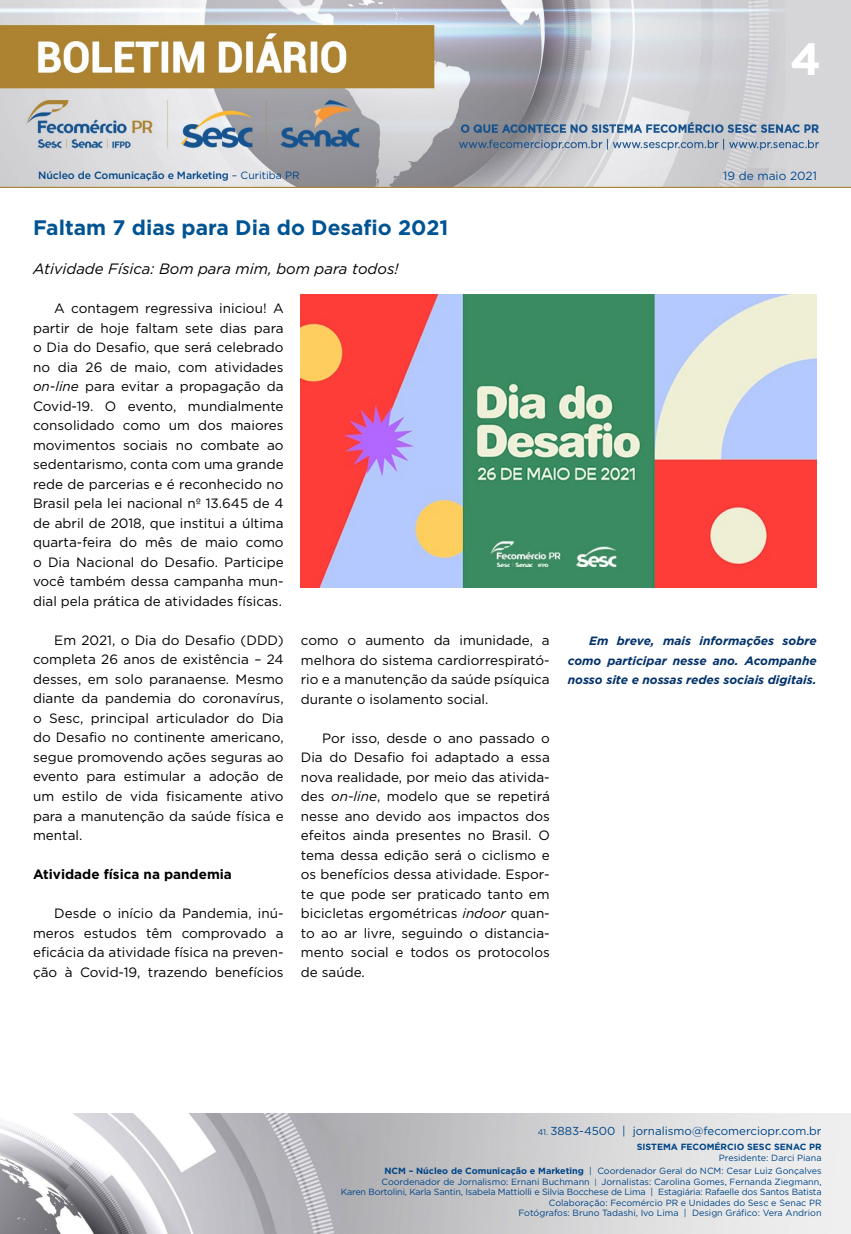
<style>
.page{position:relative;width:851px;height:1234px;background:#fff}
.page>*{position:absolute;margin:0;border:0;box-sizing:border-box;transform-origin:0 0}
.t1{font:700 45px "Gotham";color:#fff}
.t2{font:700 21px "Gotham";color:#005493}
.t3{font:italic 15px "Gotham";color:#000}
.t4{font:13.5px/19.5px "Gotham";color:#000;text-align:justify}
.t5{font:700 13.5px "Gotham";color:#000}
.t6{font:italic 700 12px/19.5px "Gotham";color:#01316a;text-align:justify}
.t7{font:11.85px "Gotham";color:#004a93}
.t8{font:11.55px "Gotham";color:#004587}
.t9{font:500 10.5px "Gotham";letter-spacing:-.01em;color:#004587}
.t10{font:9px/10.5px "Gotham";color:#004587;text-align:right}
.t11{font:700 9px "Gotham";color:#004587}
.s1{font-weight:400}
.s2{font-style:italic}
.s3{font-size:8.25px}
.s4{font-weight:700}
.s5{font-size:7.65px}
</style>
<div class="page">
<img style="left:0;top:0;width:850px;height:188px">
<img style="left:0;top:1113px;width:850px;height:120px">
<img style="left:301px;top:294px;width:515px;height:293px">
<h1 class="t1" style="left:790px;top:29px;width:33px">4</h1>
<p class="t9" style="left:38px;top:168px;width:263px">Núcleo de Comunicação e Marketing <span class="s1">– Curitiba PR</span></p>
<p class="t7" style="left:723px;top:168px;width:95px">19 de maio 2021</p>
<h2 class="t2" style="left:33px;top:214px;width:417px">Faltam 7 dias para Dia do Desafio 2021</h2>
<p class="t3" style="left:33px;top:259px;width:367px">Atividade Física: Bom para mim, bom para todos!</p>
<p class="t4" style="left:33px;top:298px;width:252px;text-indent:21px">A contagem regressiva iniciou! A partir de hoje faltam sete dias para o Dia do Desafio, que será celebrado no dia 26 de maio, com atividades <span class="s2">on-line</span> para evitar a propagação da Covid-19. O evento, mundialmente consolidado como um dos maiores movimentos sociais no combate ao sedentarismo, conta com uma grande rede de parcerias e é reconhecido no Brasil pela lei nacional nº 13.645 de 4 de abril de 2018, que institui a última quarta-feira do mês de maio como o Dia Nacional do Desafio. Participe você também dessa campanha mun&shy;dial pela prática de atividades físicas.</p>
<p class="t4" style="left:33px;top:630px;width:252px;text-indent:21px">Em 2021, o Dia do Desafio (DDD) completa 26 anos de existência – 24 desses, em solo paranaense. Mesmo diante da pandemia do coronavírus, o Sesc, principal articulador do Dia do Desafio no continente americano, segue promovendo ações seguras ao evento para estimular a adoção de um estilo de vida fisicamente ativo para a manutenção da saúde física e mental.</p>
<p class="t5" style="left:33px;top:865px;width:200px">Atividade física na pandemia</p>
<p class="t4" style="left:33px;top:903px;width:252px;text-indent:21px">Desde o início da Pandemia, inú&shy;meros estudos têm comprovado a eficácia da atividade física na preven&shy;ção à Covid-19, trazendo benefícios</p>
<p class="t4" style="left:301px;top:630px;width:250px">como o aumento da imunidade, a melhora do sistema cardiorrespirató&shy;rio e a manutenção da saúde psíquica durante o isolamento social.</p>
<p class="t4" style="left:301px;top:727px;width:250px;text-indent:21px">Por isso, desde o ano passado o Dia do Desafio foi adaptado a essa nova realidade, por meio das ativida&shy;des <span class="s2">on-line</span>, modelo que se repetirá nesse ano devido aos impactos dos efeitos ainda presentes no Brasil. O tema dessa edição será o ciclismo e os benefícios dessa atividade. Espor&shy;te que pode ser praticado tanto em bicicletas ergométricas <span class="s2">indoor</span> quan&shy;to ao ar livre, seguindo o distancia&shy;mento social e todos os protocolos de saúde.</p>
<p class="t6" style="left:567px;top:630px;width:250px;text-indent:21px">Em breve, mais informações sobre como participar nesse ano. Acompanhe nosso site e nossas redes sociais digitais.</p>
<p class="t8" style="left:537px;top:1123px;width:285px"><span class="s3">41.</span> 3883-4500 | jornalismo@fecomerciopr.com.br</p>
<p class="t11" style="left:636px;top:1140px;width:186px">SISTEMA FECOMÉRCIO SESC SENAC PR</p>
<p class="t10" style="left:384px;top:1150px;width:438px;line-height:13.5px">Presidente: Darci Piana<br><span class="s4">NCM – Núcleo de Comunicação e Marketing</span> | Coordenador Geral do NCM: Cesar Luiz Gonçalves</p>
<p class="t10" style="left:341px;top:1175px;width:482px">Coordenador de Jornalismo: Ernani Buchmann <span class="s5">|</span> Jornalistas: Carolina Gomes, Fernanda Ziegmann,<br>Karen Bortolini, Karla Santin, Isabela Mattiolli e Silvia Bocchese de Lima | Estagiária: Rafaelle dos Santos Batista Colaboração: Fecomércio PR e Unidades do Sesc e Senac PR<br>Fotógrafos: Bruno Tadashi, Ivo Lima | Design Gráfico: Vera Andrion</p>
</div>
